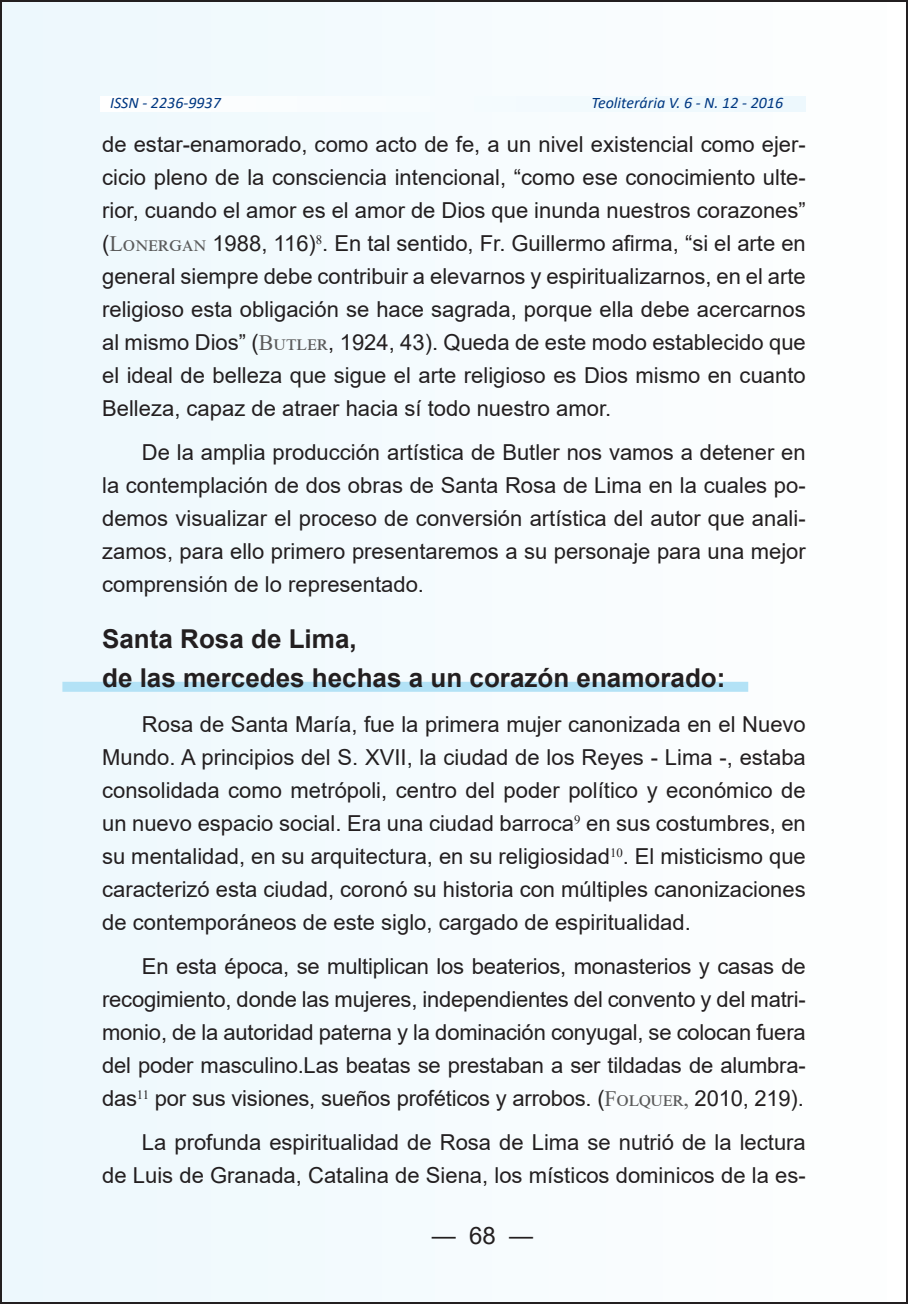
<style>
.page{position:relative;width:908px;height:1304px;background:#fff}
.page>*{position:absolute;margin:0;border:0;box-sizing:border-box;transform-origin:0 0}
.txt_sbt{font:700 26px/39px "Arial";color:#231f20}
.t1{font:24px "Arial";color:#231f20}
.t2{font:22px/33px "Arial";color:#231f20;text-align:justify}
.t3{font:italic 16px "Calibri";color:#003882}
.s1{font-family:"Times New Roman";color:#5a5a5a}
</style>
<div class="page">
<div style="left:1px;top:1px;width:905px;height:1302px;background:#f6fbfe"></div>
<div style="left:62px;top:682px;width:686px;height:10px;background:#b3e2f6"></div>
<p class="t3" style="left:110px;top:92px;width:112px">ISSN - 2236-9937</p>
<p class="t3" style="left:591px;top:92px;width:193px">Teoliterária V. 6 - N. 12 - 2016</p>
<p class="t2" style="left:102px;top:128px;width:704px">de estar-enamorado, como acto de fe, a un nivel existencial como ejer&shy;cicio pleno de la consciencia intencional, “como ese conocimiento ulte&shy;rior, cuando el amor es el amor de Dios que inunda nuestros corazones” (<span class="s1">Lonergan</span> 1988, 116)<sup>8</sup>. En tal sentido, Fr. Guillermo afirma, “si el arte en general siempre debe contribuir a elevarnos y espiritualizarnos, en el arte religioso esta obligación se hace sagrada, porque ella debe acercarnos al mismo Dios” (<span class="s1">Butler</span>, 1924, 43). Queda de este modo establecido que el ideal de belleza que sigue el arte religioso es Dios mismo en cuanto Belleza, capaz de atraer hacia sí todo nuestro amor.</p>
<p class="t2" style="left:102px;top:436px;width:704px;text-indent:40px">De la amplia producción artística de Butler nos vamos a detener en la contemplación de dos obras de Santa Rosa de Lima en la cuales po&shy;demos visualizar el proceso de conversión artística del autor que anali&shy;zamos, para ello primero presentaremos a su personaje para una mejor comprensión de lo representado.</p>
<p class="txt_sbt" style="left:102px;top:620px;width:624px">Santa Rosa de Lima,<br>de las mercedes hechas a un corazón enamorado:</p>
<p class="t2" style="left:102px;top:707px;width:705px;text-indent:40px">Rosa de Santa María, fue la primera mujer canonizada en el Nuevo Mundo. A principios del S. XVII, la ciudad de los Reyes - Lima -, estaba consolidada como metrópoli, centro del poder político y económico de un nuevo espacio social. Era una ciudad barroca<sup>9</sup> en sus costumbres, en su mentalidad, en su arquitectura, en su religiosidad<sup>10</sup>. El misticismo que caracterizó esta ciudad, coronó su historia con múltiples canonizaciones de contemporáneos de este siglo, cargado de espiritualidad.</p>
<p class="t2" style="left:102px;top:950px;width:704px;text-indent:40px">En esta época, se multiplican los beaterios, monasterios y casas de recogimiento, donde las mujeres, independientes del convento y del matri&shy;monio, de la autoridad paterna y la dominación conyugal, se colocan fuera del poder masculino.Las beatas se prestaban a ser tildadas de alumbra&shy;das<sup>11</sup> por sus visiones, sueños proféticos y arrobos. (<span class="s1">Folquer,</span> 2010, 219).</p>
<p class="t2" style="left:102px;top:1126px;width:704px;text-align:right">La profunda espiritualidad de Rosa de Lima se nutrió de la lectura<br>de Luis de Granada, Catalina de Siena, los místicos dominicos de la es-</p>
<p class="t1" style="left:431px;top:1218px;width:103px">— 68 —</p>
</div>
